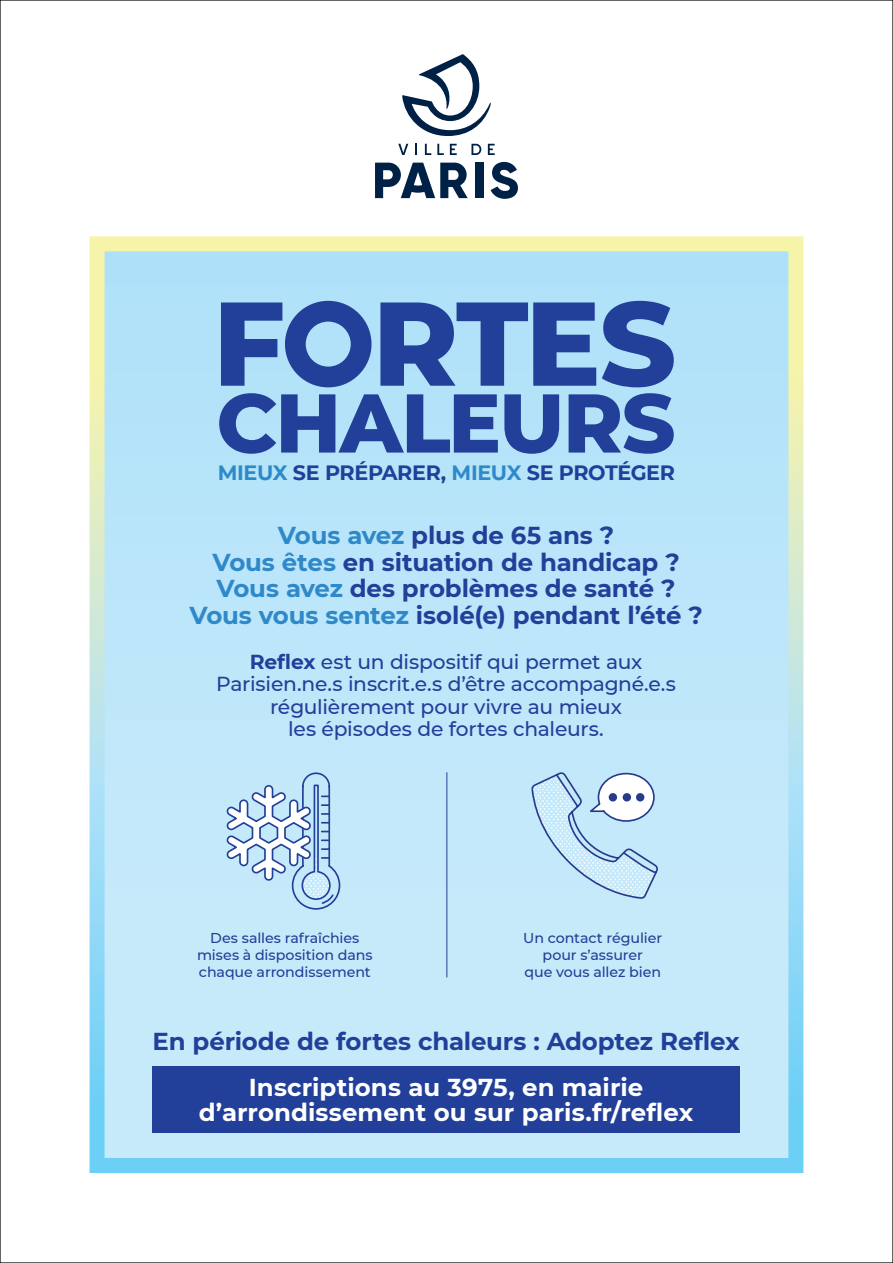
<style>
.page{position:relative;width:893px;height:1263px;background:#fff}
.page>*{position:absolute;margin:0;border:0;box-sizing:border-box;transform-origin:0 0}
.t1{font:700 24.45px/26.4px "Montserrat";letter-spacing:-.01em;color:#223f99;text-align:center}
.t2{font:700 24.45px/24.9px "Montserrat";color:#fff;text-align:center}
.t3{font:700 20.7px "Montserrat";letter-spacing:-.02em;color:#223f99}
.t4{font:500 20.25px/22.4px "Montserrat";letter-spacing:-.01em;color:#223f99;text-align:center}
.t5{font:500 14.25px/17.1px "Montserrat";letter-spacing:-.005em;color:#223f99;text-align:center}
.s1{color:#2f89c9}
.s2{font-weight:700}
</style>
<div class="page">
<div style="left:475px;top:163px;width:8px;height:35px;background:#002146"></div>
<svg style="left:375px;top:163px;width:93px;height:35px"></svg>
<svg style="left:491px;top:162px;width:27px;height:37px"></svg>
<svg style="left:398px;top:144px;width:10px;height:11px"></svg>
<svg style="left:415px;top:144px;width:2px;height:11px"></svg>
<svg style="left:425px;top:144px;width:6px;height:11px"></svg>
<svg style="left:437px;top:144px;width:7px;height:11px"></svg>
<svg style="left:471px;top:144px;width:10px;height:11px"></svg>
<svg style="left:488px;top:144px;width:7px;height:11px"></svg>
<svg style="left:450px;top:144px;width:7px;height:11px"></svg>
<svg style="left:402px;top:54px;width:89px;height:82px"></svg>
<div style="left:97px;top:245px;width:699px;height:921px;background:linear-gradient(to bottom,#b0e1f9,#cbecfa)"></div>
<div style="left:90px;top:236px;width:713px;height:937px;border:15px solid #fff"></div>
<svg style="left:219px;top:393px;width:279px;height:61px;background:#668bc5"></svg>
<svg style="left:504px;top:394px;width:55px;height:60px;background:#5a7ebe"></svg>
<svg style="left:569px;top:393px;width:105px;height:61px;background:#5679bb"></svg>
<svg style="left:380px;top:302px;width:216px;height:84px;background:#597ebe"></svg>
<svg style="left:602px;top:301px;width:72px;height:86px;background:#577cbc"></svg>
<svg style="left:221px;top:301px;width:150px;height:86px;background:#5d82c0"></svg>
<hr style="left:446px;top:772px;width:1px;height:205px;background:#223f99">
<svg style="left:225px;top:772px;width:116px;height:138px;background:#b1cfea"></svg>
<svg style="left:531px;top:772px;width:127px;height:127px;background:#c0ddf1"></svg>
<div style="left:152px;top:1066px;width:588px;height:66px;background:#223f99"></div>
<p class="t3" style="left:218px;top:458px;width:459px"><span class="s1">MIEUX</span> SE PRÉPARER, <span class="s1">MIEUX</span> SE PROTÉGER</p>
<p class="t1" style="left:189px;top:521px;width:515px"><span class="s1">Vous avez</span> plus de 65 ans ?<br><span class="s1">Vous êtes</span> en situation de handicap ?<br><span class="s1">Vous avez</span> des problèmes de santé ?<br><span class="s1">Vous vous sentez</span> isolé(e) pendant l’été ?</p>
<p class="t4" style="left:216px;top:650px;width:461px"><span class="s2">Reflex</span> est un dispositif qui permet aux Parisien.ne.s inscrit.e.s d’être accompagné.e.s régulièrement pour vivre au mieux<br>les épisodes de fortes chaleurs.</p>
<p class="t5" style="left:197px;top:929px;width:177px">Des salles rafraîchies mises à disposition dans chaque arrondissement</p>
<p class="t5" style="left:523px;top:929px;width:141px">Un contact régulier pour s’assurer<br>que vous allez bien</p>
<p class="t1" style="left:152px;top:1027px;width:589px">En période de fortes chaleurs : Adoptez Reflex</p>
<p class="t2" style="left:199px;top:1073px;width:496px">Inscriptions au 3975, en mairie d’arrondissement ou sur paris.fr/reflex</p>
</div>
